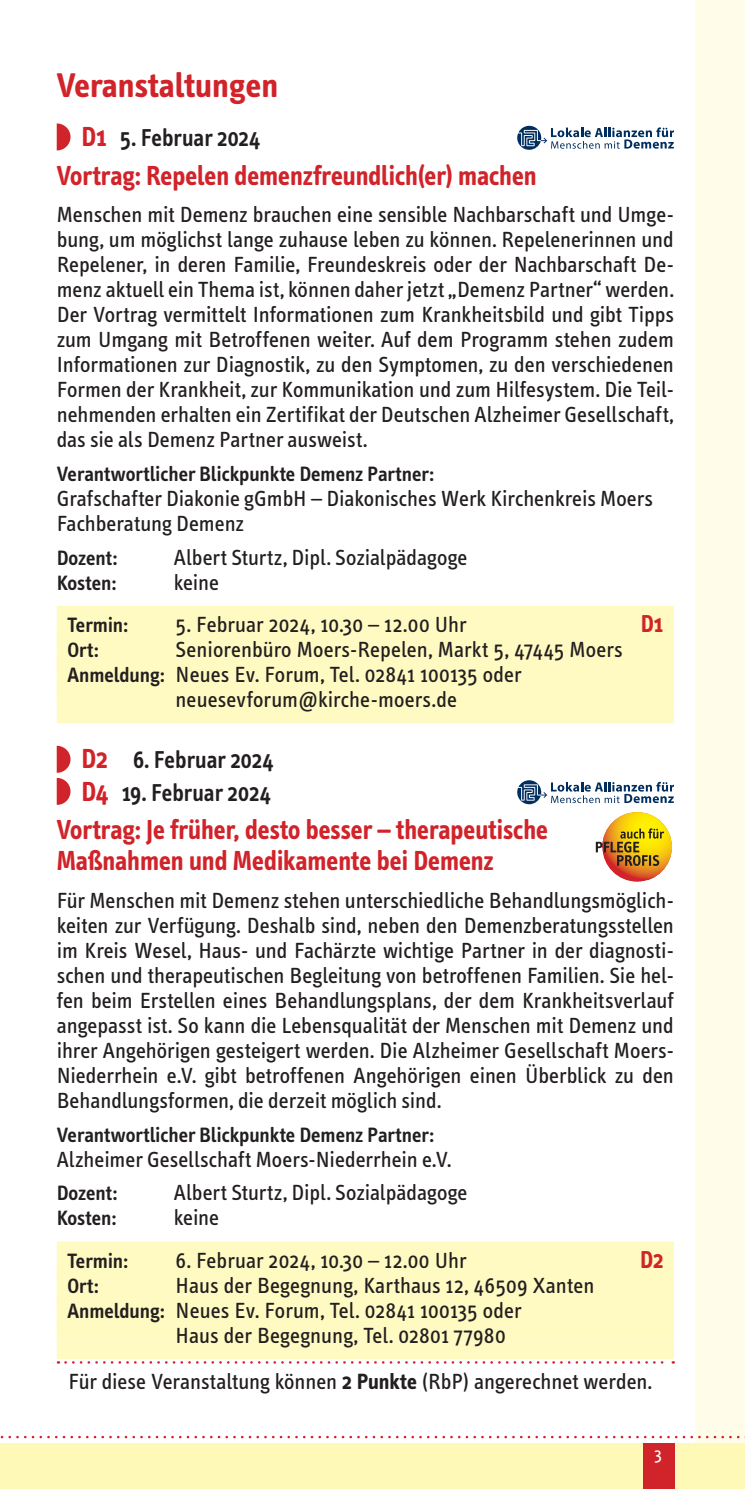
<style>
.page{position:relative;width:745px;height:1489px;background:#fff}
.page>*{position:absolute;margin:0;border:0;box-sizing:border-box;transform-origin:0 0}
.t1{font:700 35px "Info Text";color:#d1232a}
.t2{font:700 28px/31.2px "Info Text";letter-spacing:-.005em;color:#d1232a;scale:.95 1}
.t3{font:600 25px/32px "Info Text";letter-spacing:.005em;color:#231f20;scale:.95 1}
.t4{font:700 25px "Info Text";color:#d1232a;scale:.95 1}
.t5{font:22.5px/25px "Info Text";color:#231f20;text-align:justify}
.t6{font:600 21.25px "Info Text";letter-spacing:-.005em;color:#231f20}
.t7{font:17.5px "Info Text";color:#fff}
.s1{font-weight:700;font-size:28px;color:#d1232a}
.s2{font-weight:600;font-size:21.25px}
.s3{font-weight:700}
</style>
<div class="page">
<div style="left:694px;top:0;width:50px;height:1488px;background:#fffde9"></div>
<div style="left:0;top:1442px;width:744px;height:46px;background:#fff9b8"></div>
<div style="left:642px;top:1442px;width:31px;height:46px;background:#d1232a"></div>
<svg style="left:0;top:1435px;width:745px;height:3px"></svg>
<div style="left:57px;top:606px;width:616px;height:26px;background:#fffac1"></div>
<div style="left:57px;top:631px;width:616px;height:26px;background:#fffac1"></div>
<div style="left:57px;top:656px;width:616px;height:26px;background:#fffac1"></div>
<div style="left:57px;top:681px;width:616px;height:26px;background:#fffac1"></div>
<div style="left:57px;top:707px;width:616px;height:16px;background:#fffac1"></div>
<div style="left:57px;top:1241px;width:616px;height:26px;background:#fffac1"></div>
<div style="left:57px;top:1266px;width:616px;height:26px;background:#fffac1"></div>
<div style="left:57px;top:1291px;width:616px;height:26px;background:#fffac1"></div>
<div style="left:57px;top:1316px;width:616px;height:26px;background:#fffac1"></div>
<div style="left:57px;top:1342px;width:616px;height:16px;background:#fffac1"></div>
<svg style="left:57px;top:123px;width:13px;height:28px"></svg>
<svg style="left:517px;top:126px;width:156px;height:24px"></svg>
<svg style="left:57px;top:745px;width:13px;height:60px"></svg>
<svg style="left:517px;top:780px;width:156px;height:24px"></svg>
<svg style="left:65px;top:1361px;width:608px;height:2px"></svg>
<svg style="left:595px;top:812px;width:76px;height:69px"></svg>
<h1 class="t1" style="left:57px;top:66px;width:223px">Veranstaltungen</h1>
<p class="t3" style="left:81px;top:122px;width:190px"><span class="s1">D1</span> 5. Februar 2024</p>
<p class="t2" style="left:57px;top:160px;width:506px">Vortrag: Repelen demenzfreundlich(er) machen</p>
<p class="t5" style="left:57px;top:202px;width:618px">Menschen mit Demenz brauchen eine sensible Nachbarschaft und Umge&shy;bung, um möglichst lange zuhause leben zu können. Repelenerinnen und Repelener, in deren Familie, Freundeskreis oder der Nachbarschaft De&shy;menz aktuell ein Thema ist, können daher jetzt „Demenz Partner“ werden.<br>Der Vortrag vermittelt Informationen zum Krankheitsbild und gibt Tipps zum Umgang mit Betroffenen weiter. Auf dem Programm stehen zudem Informationen zur Diagnostik, zu den Symptomen, zu den verschiedenen Formen der Krankheit, zur Kommunikation und zum Hilfesystem. Die Teil&shy;nehmenden erhalten ein Zertifikat der Deutschen Alzheimer Gesellschaft, das sie als Demenz Partner ausweist.</p>
<p class="t6" style="left:57px;top:462px;width:378px">Verantwortlicher Blickpunkte Demenz Partner:</p>
<p class="t5" style="left:57px;top:486px;width:597px">Grafschafter Diakonie gGmbH – Diakonisches Werk Kirchenkreis Moers<br>Fachberatung Demenz</p>
<p class="t6" style="left:57px;top:545px;width:62px">Dozent:</p>
<p class="t5" style="left:174px;top:545px;width:295px">Albert Sturtz, Dipl. Sozialpädagoge</p>
<p class="t6" style="left:57px;top:570px;width:61px">Kosten:</p>
<p class="t5" style="left:174px;top:570px;width:47px">keine</p>
<p class="t6" style="left:67px;top:613px;width:62px">Termin:</p>
<p class="t5" style="left:175px;top:612px;width:292px">5. Februar 2024, 10.30 – 12.00 Uhr</p>
<p class="t4" style="left:640px;top:609px;width:25px">D1</p>
<p class="t6" style="left:67px;top:638px;width:33px">Ort:</p>
<p class="t5" style="left:175px;top:637px;width:448px">Seniorenbüro Moers-Repelen, Markt 5, 47445 Moers</p>
<p class="t5" style="left:67px;top:662px;width:455px"><span class="s2">Anmeldung:</span> Neues Ev. Forum, Tel. 02841 100135 oder</p>
<p class="t5" style="left:175px;top:687px;width:283px">neuesevforum@kirche-moers.de</p>
<p class="t3" style="left:81px;top:744px;width:204px"><span class="s1">D2</span> 6. Februar 2024<br><span class="s1">D4</span> 19. Februar 2024</p>
<p class="t2" style="left:57px;top:814px;width:518px">Vortrag: Je früher, desto besser – therapeutische<br>Maßnahmen und Medikamente bei Demenz</p>
<p class="t5" style="left:57px;top:887px;width:618px">Für Menschen mit Demenz stehen unterschiedliche Behandlungsmöglich&shy;keiten zur Verfügung. Deshalb sind, neben den Demenzberatungsstellen im Kreis Wesel, Haus- und Fachärzte wichtige Partner in der diagnosti&shy;schen und therapeutischen Begleitung von betroffenen Familien. Sie hel&shy;fen beim Erstellen eines Behandlungsplans, der dem Krankheitsverlauf angepasst ist. So kann die Lebensqualität der Menschen mit Demenz und ihrer Angehörigen gesteigert werden. Die Alzheimer Gesellschaft Moers-Niederrhein e.V. gibt betroffenen Angehörigen einen Überblick zu den Behandlungsformen, die derzeit möglich sind.</p>
<p class="t6" style="left:57px;top:1122px;width:378px">Verantwortlicher Blickpunkte Demenz Partner:</p>
<p class="t5" style="left:57px;top:1146px;width:396px">Alzheimer Gesellschaft Moers-Niederrhein e.V.</p>
<p class="t6" style="left:57px;top:1181px;width:62px">Dozent:</p>
<p class="t5" style="left:174px;top:1180px;width:295px">Albert Sturtz, Dipl. Sozialpädagoge</p>
<p class="t6" style="left:57px;top:1206px;width:61px">Kosten:</p>
<p class="t5" style="left:174px;top:1205px;width:47px">keine</p>
<p class="t6" style="left:67px;top:1248px;width:62px">Termin:</p>
<p class="t5" style="left:175px;top:1247px;width:292px">6. Februar 2024, 10.30 – 12.00 Uhr</p>
<p class="t4" style="left:639px;top:1245px;width:26px">D2</p>
<p class="t6" style="left:67px;top:1273px;width:33px">Ort:</p>
<p class="t5" style="left:175px;top:1272px;width:420px">Haus der Begegnung, Karthaus 12, 46509 Xanten</p>
<p class="t5" style="left:67px;top:1297px;width:455px"><span class="s2">Anmeldung:</span> Neues Ev. Forum, Tel. 02841 100135 oder</p>
<p class="t5" style="left:175px;top:1322px;width:331px">Haus der Begegnung, Tel. 02801 77980</p>
<p class="t5" style="left:69px;top:1369px;width:584px">Für diese Veranstaltung können <span class="s3">2 Punkte</span> (RbP) angerechnet werden.</p>
<p class="t7" style="left:654px;top:1443px;width:9px">3</p>
</div>
